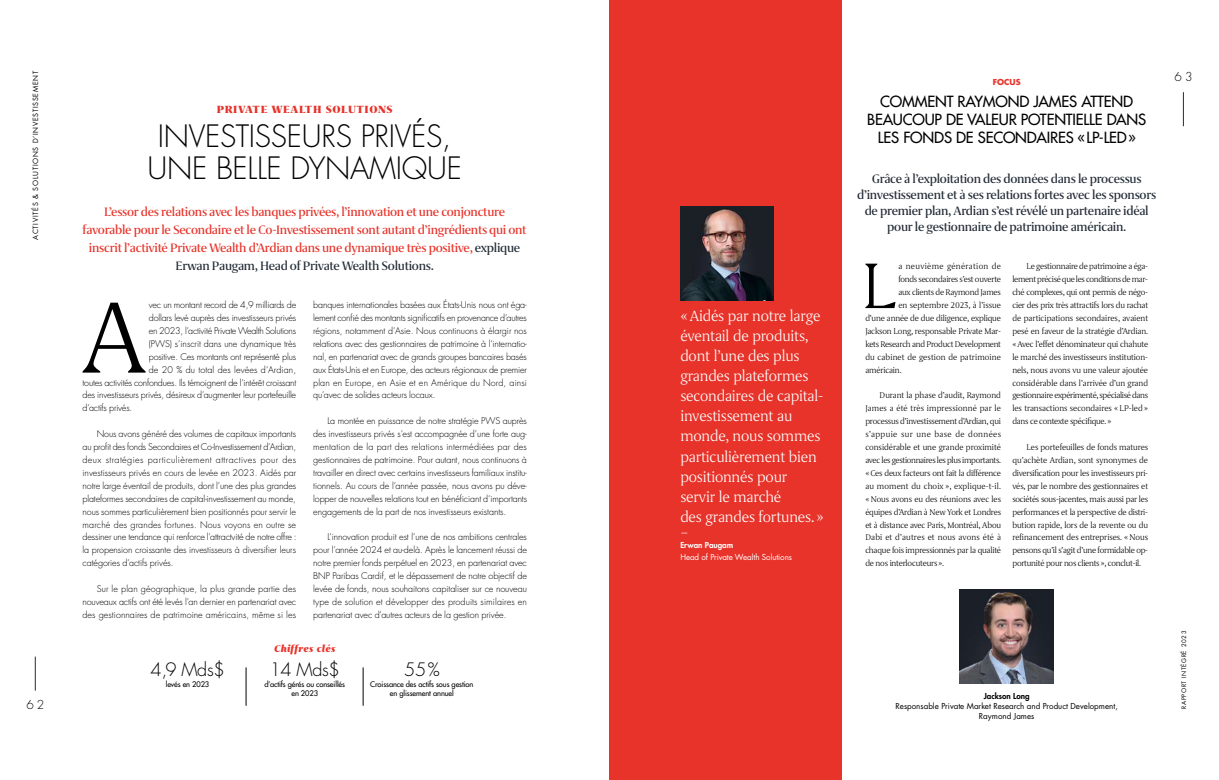
<style>
.page{position:relative;width:1219px;height:780px;background:#fff}
.page>*{position:absolute;margin:0;border:0;box-sizing:border-box;transform-origin:0 0}
.t1{font:300 116.5px "Grifo S";color:#000}
.t2{font:300 74px "Grifo S";color:#000}
.t3{font:300 30px/32px "Futura LT Pro";letter-spacing:-.01em;color:#000;text-align:center}
.t4{font:300 18px "Futura LT Pro";letter-spacing:-.02em;color:#000}
.t5{font:300 17px/20px "Grifo S";letter-spacing:-.01em;color:#fff}
.t6{font:500 15px/18px "Futura LT Pro";letter-spacing:-.01em;color:#000;text-align:center}
.t7{font:500 14px/18px "Grifo S";letter-spacing:-.02em;color:#e7332a;text-align:center}
.t8{font:500 14px/16px "Grifo S";letter-spacing:-.02em;color:#232c37;text-align:center}
.t9{font:900 12px "Grifo S";letter-spacing:.05em;color:#e7332a}
.t10{font:300 12px "Futura LT Pro";color:#000}
.t11{font:italic 900 11px "Grifo S";letter-spacing:.03em;color:#e7332a}
.t12{font:300 9.5px/12.9px "Grifo S";letter-spacing:-.02em;color:#000;text-align:justify}
.t13{font:300 9.5px "Grifo S";letter-spacing:.01em;color:#000}
.t14{font:300 9.5px "Grifo S";letter-spacing:.005em;color:#000}
.t15{font:300 9.5px "Grifo S";letter-spacing:.03em;color:#000}
.t16{font:300 9px/12.9px "Futura LT Pro";letter-spacing:-.015em;color:#000;text-align:justify}
.t17{font:300 9px "Futura LT Pro";letter-spacing:.01em;color:#000}
.t18{font:8px/10px "Futura LT Pro";color:#000;text-align:center}
.t19{font:8px "Futura LT Pro";letter-spacing:-.01em;color:#fff}
.t20{font:800 8px "Futura LT Pro";color:#fff}
.t21{font:800 8px "Futura LT Pro";color:#000}
.t22{font:700 8px "Futura LT Pro";color:#e7332a}
.t23{font:500 7.5px/9px "Futura LT Pro";letter-spacing:-.01em;color:#000;text-align:center}
.t24{font:7px "Futura LT Pro";letter-spacing:.1em;color:#000}
.t25{font:6px "Futura LT Pro";letter-spacing:.1em;color:#000}
.s1{color:#232c37}
</style>
<div class="page">
<div style="left:609px;top:0;width:233px;height:780px;background:#e7332a"></div>
<hr style="left:246px;top:667px;width:1px;height:38px;background:#000">
<hr style="left:363px;top:667px;width:1px;height:38px;background:#000">
<img style="left:680px;top:207px;width:94px;height:93px">
<hr style="left:35px;top:656px;width:1px;height:34px;background:#232c37">
<hr style="left:1183px;top:92px;width:1px;height:34px;background:#232c37">
<img style="left:960px;top:589px;width:94px;height:94px">
<p class="t24" style="left:31px;top:240px;width:170px;rotate:-90deg">ACTIVITÉS &amp; SOLUTIONS D’INVESTISSEMENT</p>
<h3 class="t10" style="left:26px;top:696px;width:19px">62</h3>
<h3 class="t9" style="left:217px;top:103px;width:177px">PRIVATE WEALTH SOLUTIONS</h3>
<h3 class="t3" style="left:148px;top:120px;width:316px">INVESTISSEURS PRIVÉS,<br>UNE BELLE DYNAMIQUE</h3>
<p class="t7" style="left:83px;top:203px;width:445px">L’essor des relations avec les banques privées, l’innovation et une conjoncture favorable pour le Secondaire et le Co-Investissement sont autant d’ingrédients qui ont inscrit l’activité Private Wealth d’Ardian dans une dynamique très positive, <span class="s1">explique Erwan Paugam, Head of Private Wealth Solutions.</span></p>
<h1 class="t1" style="left:82px;top:273px;width:66px">A</h1>
<p class="t16" style="left:149px;top:298px;width:149px">vec un montant record de 4,9 milliards de</p>
<p class="t16" style="left:149px;top:311px;width:149px">dollars levé auprès des investisseurs privés</p>
<p class="t16" style="left:149px;top:324px;width:149px">en 2023, l’activité Private Wealth Solutions</p>
<p class="t16" style="left:149px;top:337px;width:149px">(PWS) s’inscrit dans une dynamique très</p>
<p class="t16" style="left:149px;top:350px;width:149px">positive. Ces montants ont représenté plus</p>
<p class="t17" style="left:149px;top:363px;width:149px">de 20 % du total des levées d’Ardian,</p>
<p class="t16" style="left:83px;top:376px;width:215px">toutes activités confondues. Ils témoignent de l’intérêt croissant</p>
<p class="t16" style="left:83px;top:389px;width:215px">des investisseurs privés, désireux d’augmenter leur portefeuille</p>
<p class="t16" style="left:83px;top:401px;width:51px">d’actifs privés.</p>
<p class="t16" style="left:83px;top:427px;width:216px;text-indent:14px">Nous avons généré des volumes de capitaux importants au profit des fonds Secondaires et Co-Investissement d’Ardian, deux stratégies particulièrement attractives pour des investisseurs privés en cours de levée en 2023. Aidés par notre large éventail de produits, dont l’une des plus grandes plateformes secondaires de capital-investissement au monde, nous sommes particulièrement bien positionnés pour servir le marché des grandes fortunes. Nous voyons en outre se dessiner une tendance qui renforce l’attractvité de notre offre : la propension croissante des investisseurs à diversifier leurs catégories d’actifs privés.</p>
<p class="t16" style="left:83px;top:582px;width:215px;text-indent:14px">Sur le plan géographique, la plus grande partie des nouveaux actifs ont été levés l’an dernier en partenariat avec des gestionnaires de patrimoine américains, même si les</p>
<p class="t16" style="left:313px;top:298px;width:215px">banques internationales basées aux États-Unis nous ont éga&shy;lement confié des montants significatifs en provenance d’autres régions, notamment d’Asie. Nous continuons à élargir nos relations avec des gestionnaires de patrimoine à l’internatio&shy;nal, en partenariat avec de grands groupes bancaires basés aux États-Unis et en Europe, des acteurs régionaux de premier plan en Europe, en Asie et en Amérique du Nord, ainsi qu’avec de solides acteurs locaux.</p>
<p class="t16" style="left:313px;top:414px;width:215px;text-indent:14px">La montée en puissance de notre stratégie PWS auprès des investisseurs privés s’est accompagnée d’une forte aug&shy;mentation de la part des relations intermédiées par des gestionnaires de patrimoine. Pour autant, nous continuons à travailler en direct avec certains investisseurs familiaux institu&shy;tionnels. Au cours de l’année passée, nous avons pu déve&shy;lopper de nouvelles relations tout en bénéficiant d’importants engagements de la part de nos investisseurs existants.</p>
<p class="t16" style="left:313px;top:530px;width:215px;text-indent:14px">L’innovation produit est l’une de nos ambitions centrales pour l’année 2024 et au-delà. Après le lancement réussi de notre premier fonds perpétuel en 2023, en partenariat avec BNP Paribas Cardif, et le dépassement de notre objectif de levée de fonds, nous souhaitons capitaliser sur ce nouveau type de solution et développer des produits similaires en partenariat avec d’autres acteurs de la gestion privée.</p>
<h3 class="t4" style="left:151px;top:657px;width:76px">4,9 Mds$</h3>
<p class="t23" style="left:166px;top:679px;width:45px">levés en 2023</p>
<p class="t11" style="left:274px;top:642px;width:63px">Chiffres clés</p>
<h3 class="t4" style="left:270px;top:657px;width:71px">14 Mds$</h3>
<p class="t23" style="left:264px;top:679px;width:82px">d’actifs gérés ou conseillés en 2023</p>
<h3 class="t4" style="left:404px;top:657px;width:37px">55%</h3>
<p class="t23" style="left:370px;top:679px;width:105px">Croissance des actifs sous gestion en glissement annuel</p>
<h3 class="t5" style="left:680px;top:306px;width:145px">«Aidés par notre large éventail de produits, dont l’une des plus grandes plateformes secondaires de capital&shy;investissement au monde, nous sommes particulièrement bien positionnés pour servir le marché<br>des grandes fortunes.»</h3>
<p class="t19" style="left:680px;top:526px;width:9px">—</p>
<p class="t20" style="left:680px;top:538px;width:54px">Erwan Paugam</p>
<p class="t19" style="left:680px;top:552px;width:113px">Head of Private Wealth Solutions</p>
<p class="t22" style="left:993px;top:75px;width:29px">FOCUS</p>
<h3 class="t6" style="left:867px;top:92px;width:281px">COMMENT RAYMOND JAMES ATTEND<br>BEAUCOUP DE VALEUR POTENTIELLE DANS<br>LES FONDS DE SECONDAIRES «LP-LED»</h3>
<h3 class="t8" style="left:857px;top:171px;width:300px">Grâce à l’exploitation des données dans le processus d’investissement et à ses relations fortes avec les sponsors de premier plan, Ardian s’est révélé un partenaire idéal pour le gestionnaire de patrimoine américain.</h3>
<h2 class="t2" style="left:862px;top:245px;width:37px">L</h2>
<p class="t15" style="left:898px;top:261px;width:104px">a neuvième génération de</p>
<p class="t12" style="left:898px;top:273px;width:104px">fonds secondaires s’est ouverte</p>
<p class="t12" style="left:898px;top:286px;width:104px">aux clients de Raymond James</p>
<p class="t14" style="left:898px;top:300px;width:104px">en septembre 2023, à l’issue</p>
<p class="t12" style="left:865px;top:311px;width:137px">d’une année de due diligence, explique</p>
<p class="t12" style="left:865px;top:324px;width:137px">Jackson Long, responsable Private Mar-</p>
<p class="t12" style="left:865px;top:337px;width:137px">kets Research and Product Development</p>
<p class="t13" style="left:865px;top:351px;width:137px">du cabinet de gestion de patrimoine</p>
<p class="t12" style="left:865px;top:363px;width:38px">américain.</p>
<p class="t12" style="left:865px;top:389px;width:137px;text-indent:14px">Durant la phase d’audit, Raymond James a été très impressionné par le processus d’investissement d’Ardian, qui s’appuie sur une base de données considérable et une grande proximité avec les gestionnaires les plus importants. «Ces deux facteurs ont fait la différence au moment du choix », explique-t-il. «Nous avons eu des réunions avec les équipes d’Ardian à New York et Londres et à distance avec Paris, Montréal, Abou Dabi et d’autres et nous avons été à chaque fois impressionnés par la qualité de nos interlocuteurs».</p>
<p class="t12" style="left:1012px;top:260px;width:137px;text-indent:14px">Le gestionnaire de patrimoine a éga&shy;lement précisé que les conditions de mar&shy;ché complexes, qui ont permis de négo&shy;cier des prix très attractifs lors du rachat de participations secondaires, avaient pesé en faveur de la stratégie d’Ardian. «Avec l’effet dénominateur qui chahute le marché des investisseurs institution&shy;nels, nous avons vu une valeur ajoutée considérable dans l’arrivée d’un grand gestionnaire expérimenté, spécialisé dans les transactions secondaires « LP-led» dans ce contexte spécifique.»</p>
<p class="t12" style="left:1012px;top:440px;width:137px;text-indent:14px">Les portefeuilles de fonds matures qu’achète Ardian, sont synonymes de diversification pour les investisseurs pri&shy;vés, par le nombre des gestionnaires et sociétés sous-jacentes, mais aussi par les performances et la perspective de distri&shy;bution rapide, lors de la revente ou du refinancement des entreprises. «Nous pensons qu’il s’agit d’une formidable op&shy;portunité pour nos clients», conclut-il.</p>
<h3 class="t10" style="left:1175px;top:69px;width:19px">63</h3>
<p class="t21" style="left:984px;top:690px;width:47px">Jackson Long</p>
<p class="t18" style="left:896px;top:701px;width:224px">Responsable Private Market Research and Product Development,<br>Raymond James</p>
<p class="t25" style="left:1180px;top:709px;width:80px;rotate:-90deg">RAPPORT INTÉGRÉ 2023</p>
</div>
